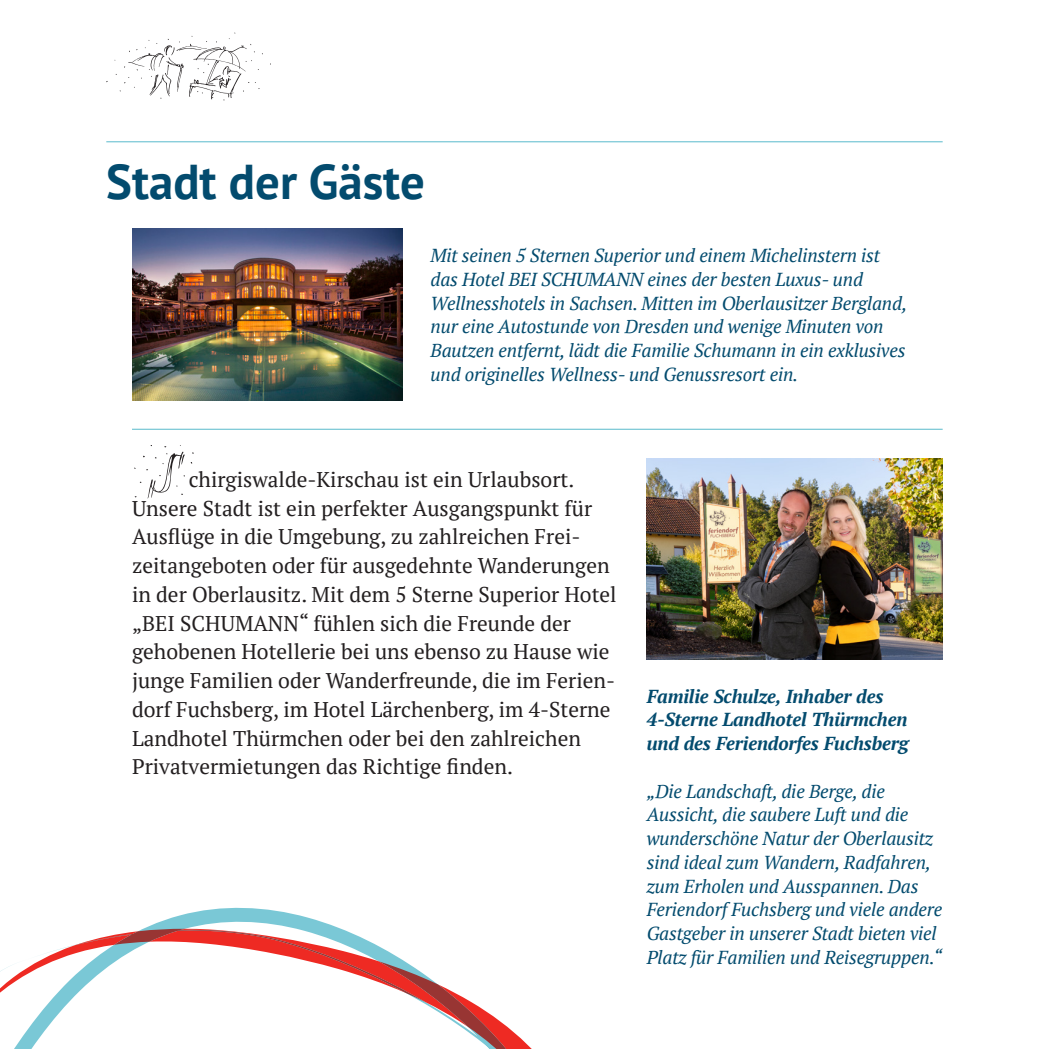
<style>
.page{position:relative;width:1049px;height:1049px;background:#fff}
.page>*{position:absolute;margin:0;border:0;box-sizing:border-box;transform-origin:0 0}
.t1{font:700 48.75px "PT Sans";color:#034b6e}
.t2{font:21.25px/28.8px "PT Serif";color:#231f20}
.t3{font:italic 18.75px/23.8px "PT Serif";letter-spacing:-.01em;color:#034b6e}
.t4{font:italic 700 18.75px/23.8px "PT Serif";letter-spacing:-.01em;color:#034b6e}
</style>
<div class="page">
<hr style="left:106px;top:141px;width:837px;height:1px;background:#7ac8d6">
<hr style="left:132px;top:429px;width:811px;height:1px;background:#7ac8d6">
<img style="left:132px;top:228px;width:270px;height:172px">
<img style="left:647px;top:458px;width:296px;height:201px">
<svg style="left:115px;top:33px;width:148px;height:68px"></svg>
<svg style="left:134px;top:445px;width:60px;height:53px"></svg>
<svg style="left:143px;top:907px;width:198px;height:22px"></svg>
<svg style="left:0;top:929px;width:532px;height:120px"></svg>
<h1 class="t1" style="left:106px;top:150px;width:320px">Stadt der Gäste</h1>
<p class="t3" style="left:431px;top:243px;width:478px">Mit seinen 5 Sternen Superior und einem Michelinstern ist das Hotel BEI SCHUMANN eines der besten Luxus- und Wellnesshotels in Sachsen. Mitten im Oberlausitzer Bergland, nur eine Autostunde von Dresden und wenige Minuten von Bautzen entfernt, lädt die Familie Schumann in ein exklusives und originelles Wellness- und Genussresort ein.</p>
<p class="t2" style="left:132px;top:465px;width:486px;text-indent:57px">chirgiswalde-Kirschau ist ein Urlaubsort.<br>Unsere Stadt ist ein perfekter Ausgangspunkt für Ausflüge in die Umgebung, zu zahlreichen Frei&shy;zeitangeboten oder für ausgedehnte Wanderungen in der Oberlausitz. Mit dem 5 Sterne Superior Hotel „BEI SCHUMANN“ fühlen sich die Freunde der gehobenen Hotellerie bei uns ebenso zu Hause wie junge Familien oder Wanderfreunde, die im Ferien&shy;dorf Fuchsberg, im Hotel Lärchenberg, im 4-Sterne Landhotel Thürmchen oder bei den zahlreichen Privatvermietungen das Richtige finden.</p>
<p class="t4" style="left:647px;top:684px;width:263px">Familie Schulze, Inhaber des<br>4-Sterne Landhotel Thürmchen und des Feriendorfes Fuchsberg</p>
<p class="t3" style="left:647px;top:779px;width:297px">„Die Landschaft, die Berge, die Aussicht, die saubere Luft und die wunderschöne Natur der Oberlausitz sind ideal zum Wandern, Radfahren, zum Erholen und Ausspannen. Das Feriendorf Fuchsberg und viele andere Gastgeber in unserer Stadt bieten viel Platz für Familien und Reisegruppen.“</p>
</div>
